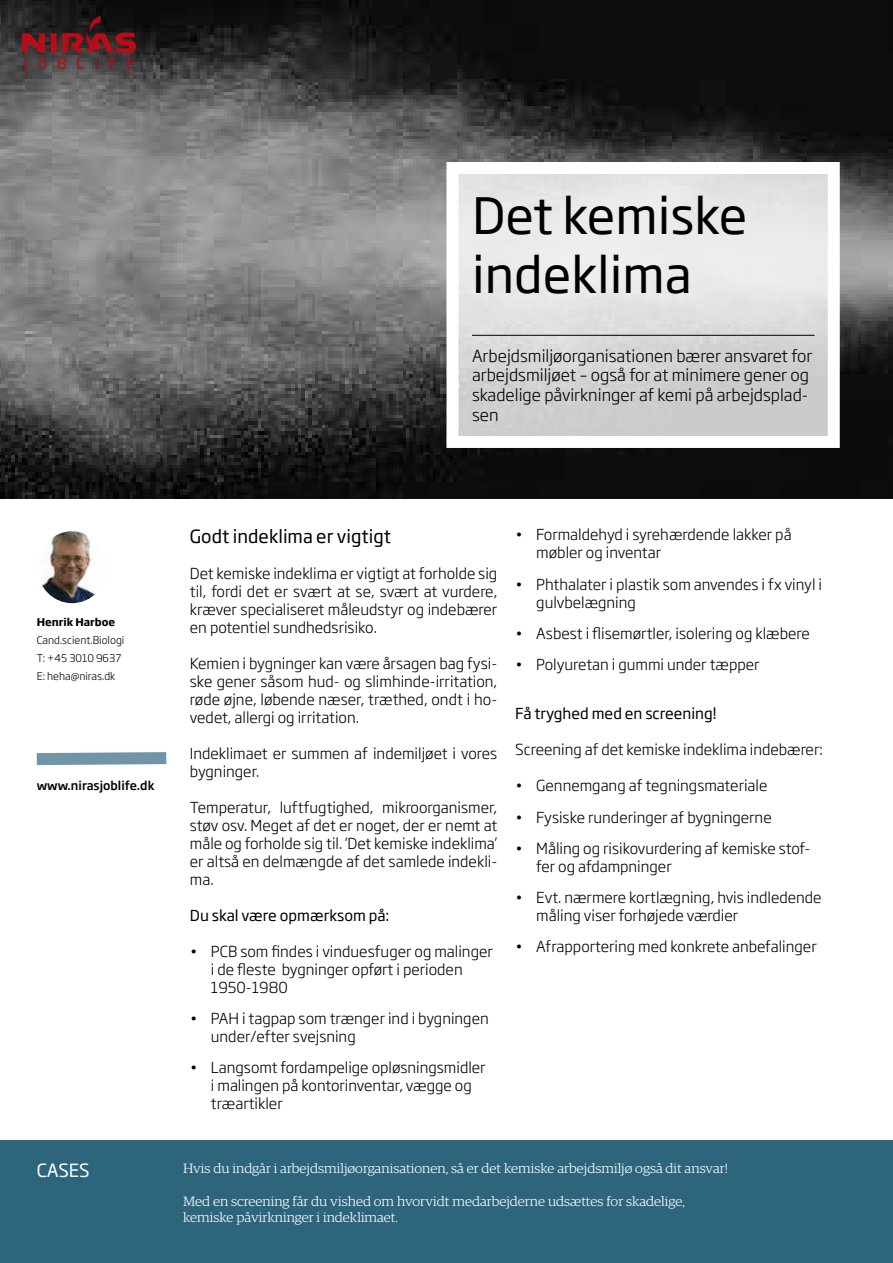
<style>
.page{position:relative;width:893px;height:1263px;background:#fff}
.page>*{position:absolute;margin:0;border:0;box-sizing:border-box;transform-origin:0 0}
.t1{font:49.5px/59.4px "Soho Gothic Pro";color:#000}
.t2{font:18px "Soho Gothic Pro";color:#000}
.t3{font:18px "Soho Gothic Pro";color:#fff}
.t4{font:300 16.5px/19.8px "Soho Gothic Pro";color:#000}
.t5{font:300 15px/18px "Soho Gothic Pro";color:#000}
.t6{font:15px "Soho Gothic Pro";color:#000}
.t7{font:300 13.5px/16.2px "Guardian Egyp";color:#fff;scale:1.07 1}
.t8{font:500 12px "Soho Gothic Pro";color:#000}
.t9{font:300 10.5px/18px "Soho Gothic Pro";color:#000}
.t10{font:700 10.5px "Soho Gothic Pro";color:#000}
</style>
<div class="page">
<img style="left:0;top:0;width:893px;height:499px">
<img style="left:42px;top:531px;width:54px;height:72px">
<svg style="left:459px;top:175px;width:368px;height:260px;background:#ddd"></svg>
<div style="left:446px;top:162px;width:394px;height:286px;border:12px solid #fff"></div>
<hr style="left:472px;top:335px;width:343px;height:1px;background:#000">
<svg style="left:36px;top:752px;width:131px;height:14px;background:#86a5b4"></svg>
<div style="left:0;top:1140px;width:893px;height:123px;background:#2d657d"></div>
<img style="left:22px;top:17px;width:123px;height:55px">
<h1 class="t1" style="left:472px;top:183px;width:277px">Det kemiske indeklima</h1>
<p class="t4" style="left:472px;top:345px;width:342px">Arbejdsmiljøorganisationen bærer ansvaret for arbejdsmiljøet – også for at minimere gener og skadelige påvirkninger af kemi på arbejdsplad&shy;sen</p>
<p class="t10" style="left:37px;top:614px;width:80px">Henrik Harboe</p>
<p class="t9" style="left:37px;top:631px;width:89px">Cand.scient.Biologi<br>T: +45 3010 9637<br>E: heha@niras.dk</p>
<p class="t8" style="left:37px;top:776px;width:119px">www.nirasjoblife.dk</p>
<p class="t3" style="left:37px;top:1156px;width:55px">CASES</p>
<p class="t2" style="left:190px;top:522px;width:203px">Godt indeklima er vigtigt</p>
<p class="t5" style="left:190px;top:563px;width:309px;text-align:justify">Det kemiske indeklima er vigtigt at forholde sig til, fordi det er svært at se, svært at vurdere, kræver specialiseret måleudstyr og indebærer en potentiel sundhedsrisiko.</p>
<p class="t5" style="left:190px;top:653px;width:309px;text-align:justify">Kemien i bygninger kan være årsagen bag fysi&shy;ske gener såsom hud- og slimhinde-irritation, røde øjne, løbende næser, træthed, ondt i ho&shy;vedet, allergi og irritation.</p>
<p class="t5" style="left:190px;top:743px;width:309px">Indeklimaet er summen af indemiljøet i vores bygninger.</p>
<p class="t5" style="left:190px;top:797px;width:309px;text-align:justify">Temperatur, luftfugtighed, mikroorganismer, støv osv. Meget af det er noget, der er nemt at måle og forholde sig til. ‘Det kemiske indeklima’ er altså en delmængde af det samlede indekli&shy;ma.</p>
<p class="t6" style="left:190px;top:903px;width:201px">Du skal være opmærksom på:</p>
<p class="t5" style="left:211px;top:941px;width:283px;text-indent:-21px">• PCB som findes i vinduesfuger og malinger i de fleste bygninger opført i perioden<br>1950-1980</p>
<p class="t5" style="left:211px;top:1008px;width:279px;text-indent:-21px">• PAH i tagpap som trænger ind i bygningen under/efter svejsning</p>
<p class="t5" style="left:211px;top:1058px;width:276px;text-indent:-21px">• Langsomt fordampelige opløsningsmidler i malingen på kontorinventar, vægge og træartikler</p>
<p class="t5" style="left:536px;top:525px;width:257px;text-indent:-21px">• Formaldehyd i syrehærdende lakker på møbler og inventar</p>
<p class="t5" style="left:536px;top:574px;width:287px;text-indent:-21px">• Phthalater i plastik som anvendes i fx vinyl i gulvbelægning</p>
<p class="t5" style="left:515px;top:623px;width:296px">• Asbest i flisemørtler, isolering og klæbere</p>
<p class="t5" style="left:515px;top:655px;width:246px">• Polyuretan i gummi under tæpper</p>
<p class="t6" style="left:515px;top:702px;width:203px">Få tryghed med en screening!</p>
<p class="t5" style="left:515px;top:740px;width:309px">Screening af det kemiske indeklima indebærer:</p>
<p class="t5" style="left:515px;top:776px;width:254px">• Gennemgang af tegningsmateriale</p>
<p class="t5" style="left:515px;top:807px;width:258px">• Fysiske runderinger af bygningerne</p>
<p class="t5" style="left:536px;top:838px;width:276px;text-indent:-21px">• Måling og risikovurdering af kemiske stof&shy;fer og afdampninger</p>
<p class="t5" style="left:536px;top:888px;width:287px;text-indent:-21px">• Evt. nærmere kortlægning, hvis indledende måling viser forhøjede værdier</p>
<p class="t5" style="left:515px;top:937px;width:303px">• Afrapportering med konkrete anbefalinger</p>
<p class="t7" style="left:183px;top:1160px;width:511px">Hvis du indgår i arbejdsmiljøorganisationen, så er det kemiske arbejdsmiljø også dit ansvar!</p>
<p class="t7" style="left:183px;top:1192px;width:471px">Med en screening får du vished om hvorvidt medarbejderne udsættes for skadelige, kemiske påvirkninger i indeklimaet.</p>
</div>
